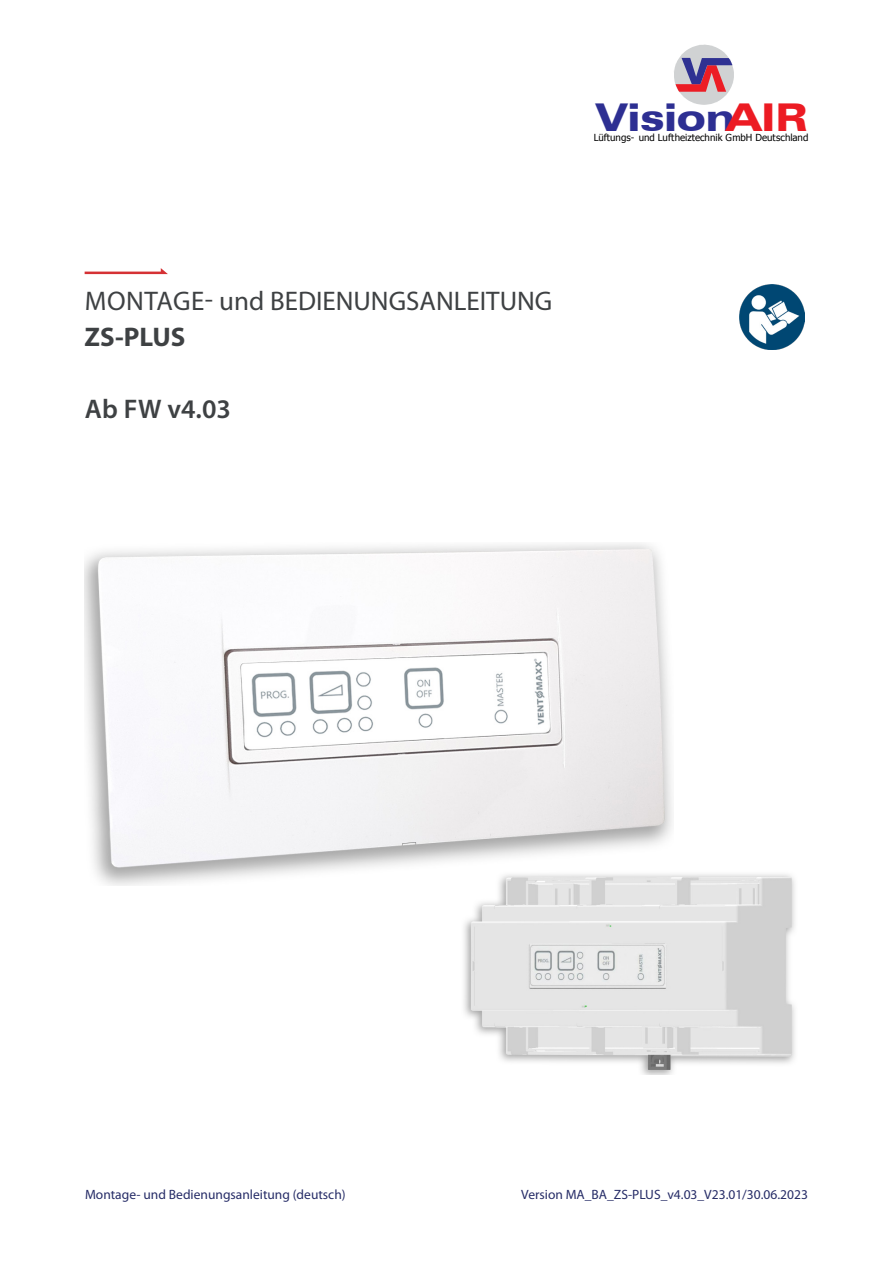
<style>
.page{position:relative;width:893px;height:1263px;background:#fff}
.page>*{position:absolute;margin:0;border:0;box-sizing:border-box;transform-origin:0 0}
.t1{font:38.4px "Zurich Blk Ex BT";letter-spacing:-.005em;color:#2d2f92}
.t2{font:27px "Myriad Pro";color:#3e4143}
.t3{font:600 27px "Myriad Pro";color:#3e4143}
.t4{font:700 27px "Myriad Pro";color:#3e4143}
.t5{font:13.5px "Myriad Pro";color:#262c67}
.t6{font:9.75px "Tahoma";color:#000}
.s1{color:#ec1b23}
</style>
<div class="page">
<img style="left:739px;top:285px;width:66px;height:65px">
<svg style="left:85px;top:268px;width:83px;height:6px"></svg>
<img style="left:85px;top:543px;width:587px;height:342px">
<img style="left:454px;top:867px;width:341px;height:207px">
<svg style="left:674px;top:45px;width:60px;height:60px"></svg>
<h1 class="t1" style="left:595px;top:103px;width:213px">Vision<span class="s1">AIR</span></h1>
<p class="t6" style="left:594px;top:133px;width:216px">Lüftungs- und Luftheiztechnik GmbH Deutschland</p>
<h2 class="t2" style="left:85px;top:284px;width:469px">MONTAGE- und BEDIENUNGSANLEITUNG</h2>
<h2 class="t4" style="left:85px;top:321px;width:102px">ZS-PLUS</h2>
<h2 class="t3" style="left:85px;top:391px;width:148px">Ab FW v4.03</h2>
<p class="t5" style="left:85px;top:1186px;width:262px">Montage- und Bedienungsanleitung (deutsch)</p>
<p class="t5" style="left:521px;top:1186px;width:288px">Version MA_BA_ZS-PLUS_v4.03_V23.01/30.06.2023</p>
</div>
